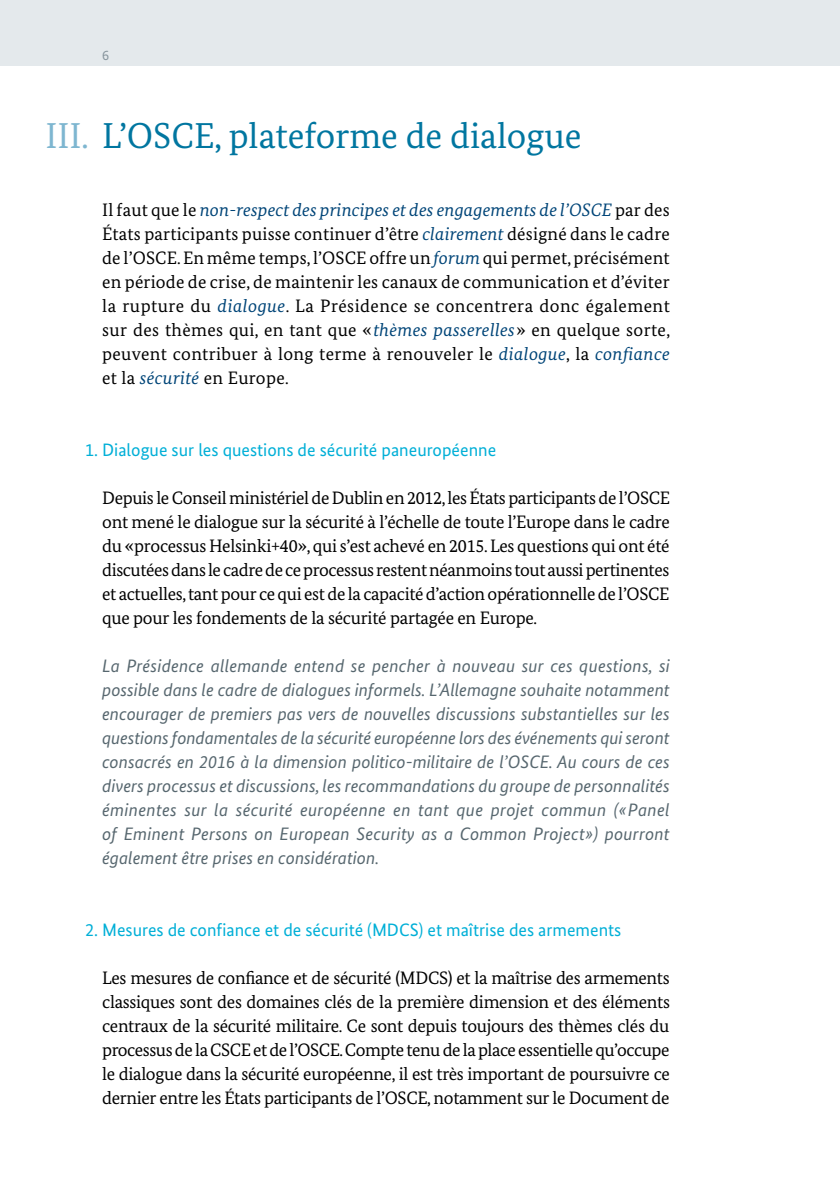
<style>
.page{position:relative;width:840px;height:1191px;background:#fff}
.page>*{position:absolute;margin:0;border:0;box-sizing:border-box;transform-origin:0 0}
.t1{font:36px "Bundes Serif";color:#0076a0}
.Fließtext{font:18px/24px "Bundes Serif";letter-spacing:-.015em;color:#000;text-align:justify}
.hervorgehoben{font:italic 18px/24px "Bundes Sans";color:#57676f;text-align:justify}
.t2{font:18px "Bundes Sans";color:#00afd7}
.t3{font:14px "Bundes Sans";color:#88969e}
.s1{color:#7eb6d0}
.s2{font-style:italic;color:#004578}
</style>
<div class="page">
<div style="left:0;top:0;width:839px;height:65px;background:#e4e9ec"></div>
<p class="t3" style="left:102px;top:47px;width:8px">6</p>
<p class="t1" style="left:45px;top:114px;width:537px"><span class="s1">III.</span> L’OSCE, plateforme de dialogue</p>
<p class="Fließtext" style="left:102px;top:198px;width:569px">Il faut que le <span class="s2">non-respect des principes et des engagements de l’OSCE</span> par des États participants puisse continuer d’être <span class="s2">clairement</span> désigné dans le cadre de l’OSCE. En même temps, l’OSCE offre un <span class="s2">forum</span> qui permet, précisément en période de crise, de maintenir les canaux de communication et d’éviter la rupture du <span class="s2">dialogue</span>. La Présidence se concentrera donc également sur des thèmes qui, en tant que «<span class="s2">thèmes passerelles</span>» en quelque sorte, peuvent contribuer à long terme à renouveler le <span class="s2">dialogue</span>, la <span class="s2">confiance </span>et la <span class="s2">sécurité</span> en Europe.</p>
<p class="t2" style="left:85px;top:439px;width:412px">1. Dialogue sur les questions de sécurité paneuropéenne</p>
<p class="Fließtext" style="left:102px;top:486px;width:569px">Depuis le Conseil ministériel de Dublin en 2012, les États participants de l’OSCE ont mené le dialogue sur la sécurité à l’échelle de toute l’Europe dans le cadre du «processus Helsinki+40», qui s’est achevé en 2015. Les questions qui ont été discutées dans le cadre de ce processus restent néanmoins tout aussi pertinentes et actuelles, tant pour ce qui est de la capacité d’action opérationnelle de l’OSCE que pour les fondements de la sécurité partagée en Europe.</p>
<p class="hervorgehoben" style="left:102px;top:654px;width:569px">La Présidence allemande entend se pencher à nouveau sur ces questions, si possible dans le cadre de dialogues informels. L’Allemagne souhaite notamment encourager de premiers pas vers de nouvelles discussions substantielles sur les questions fondamentales de la sécurité européenne lors des événements qui seront consacrés en 2016 à la dimension politico-militaire de l’OSCE. Au cours de ces divers processus et discussions, les recommandations du groupe de personnalités éminentes sur la sécurité européenne en tant que projet commun («Panel of Eminent Persons on European Security as a Common Project») pourront également être prises en considération.</p>
<p class="t2" style="left:85px;top:919px;width:537px">2. Mesures de confiance et de sécurité (MDCS) et maîtrise des armements</p>
<p class="Fließtext" style="left:102px;top:966px;width:569px">Les mesures de confiance et de sécurité (MDCS) et la maîtrise des armements classiques sont des domaines clés de la première dimension et des éléments centraux de la sécurité militaire. Ce sont depuis toujours des thèmes clés du processus de la CSCE et de l’OSCE. Compte tenu de la place essentielle qu’occupe le dialogue dans la sécurité européenne, il est très important de poursuivre ce dernier entre les États participants de l’OSCE, notamment sur le Document de</p>
</div>
